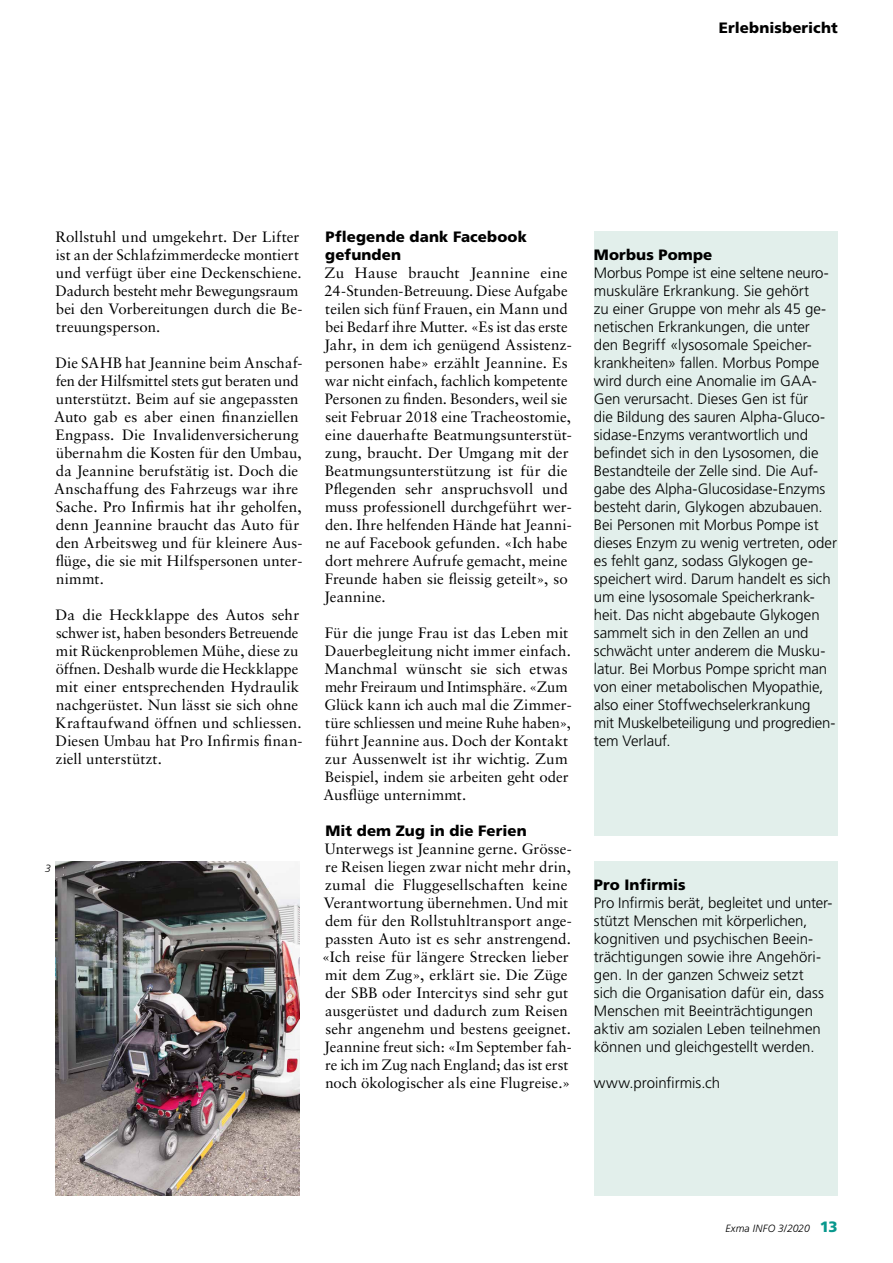
<style>
.page{position:relative;width:893px;height:1263px;background:#fff}
.page>*{position:absolute;margin:0;border:0;box-sizing:border-box;transform-origin:0 0}
.t1{font:15px/18px "Sabon LT Std";letter-spacing:.005em;color:#000}
.t2{font:300 15px/18px "Frutiger LT Std";letter-spacing:-.005em;color:#000}
.t3{font:900 15px/18px "Frutiger LT Std";letter-spacing:.01em;color:#000}
.t4{font:italic 300 10.5px "Frutiger LT Std";letter-spacing:.015em;color:#000}
.s1{font-weight:900;font-style:normal;font-size:15px;color:#08988d}
</style>
<div class="page">
<img style="left:55px;top:861px;width:244px;height:335px">
<div style="left:594px;top:231px;width:244px;height:605px;background:#e2efeb"></div>
<div style="left:594px;top:861px;width:244px;height:335px;background:#e2efeb"></div>
<p class="t3" style="left:719px;top:19px;width:120px">Erlebnisbericht</p>
<p class="t1" style="left:55px;top:227px;width:248px">Rollstuhl und umgekehrt. Der Lifter ist an der Schlafzimmerdecke montiert und verfügt über eine Deckenschiene.<br>Dadurch besteht mehr Bewegungsraum bei den Vorbereitungen durch die Be&shy;treuungsperson.</p>
<p class="t1" style="left:54px;top:353px;width:250px">Die SAHB hat Jeannine beim Anschaf&shy;fen der Hilfsmittel stets gut beraten und unterstützt. Beim auf sie angepassten Auto gab es aber einen finanziellen Engpass. Die Invalidenversicherung übernahm die Kosten für den Umbau, da Jeannine berufstätig ist. Doch die Anschaffung des Fahrzeugs war ihre Sache. Pro Infirmis hat ihr geholfen, denn Jeannine braucht das Auto für den Arbeitsweg und für kleinere Aus&shy;flüge, die sie mit Hilfspersonen unter&shy;nimmt.</p>
<p class="t1" style="left:56px;top:605px;width:248px">Da die Heckklappe des Autos sehr schwer ist, haben besonders Betreuende mit Rückenproblemen Mühe, diese zu öffnen. Deshalb wurde die Heckklappe mit einer entsprechenden Hydraulik nachgerüstet. Nun lässt sie sich ohne Kraftaufwand öffnen und schliessen.<br>Diesen Umbau hat Pro Infirmis finan&shy;ziell unterstützt.</p>
<p class="t4" style="left:45px;top:862px;width:7px">3</p>
<p class="t3" style="left:325px;top:227px;width:203px">Pflegende dank Facebook gefunden</p>
<p class="t1" style="left:324px;top:263px;width:249px">Zu Hause braucht Jeannine eine 24-Stunden-Betreuung. Diese Aufgabe teilen sich fünf Frauen, ein Mann und bei Bedarf ihre Mutter. «Es ist das erste Jahr, in dem ich genügend Assistenz&shy;personen habe» erzählt Jeannine. Es war nicht einfach, fachlich kompetente Personen zu finden. Besonders, weil sie seit Februar 2018 eine Tracheostomie, eine dauerhafte Beatmungsunterstüt&shy;zung, braucht. Der Umgang mit der Beatmungsunterstützung ist für die Pflegenden sehr anspruchsvoll und muss professionell durchgeführt wer&shy;den. Ihre helfenden Hände hat Jeanni&shy;ne auf Facebook gefunden. «Ich habe dort mehrere Aufrufe gemacht, meine Freunde haben sie fleissig geteilt», so Jeannine.</p>
<p class="t1" style="left:323px;top:623px;width:250px">Für die junge Frau ist das Leben mit Dauerbegleitung nicht immer einfach.<br>Manchmal wünscht sie sich etwas mehr Freiraum und Intimsphäre. «Zum Glück kann ich auch mal die Zimmer&shy;türe schliessen und meine Ruhe haben», führt Jeannine aus. Doch der Kontakt zur Aussenwelt ist ihr wichtig. Zum Beispiel, indem sie arbeiten geht oder Ausflüge unternimmt.</p>
<p class="t3" style="left:325px;top:821px;width:203px">Mit dem Zug in die Ferien</p>
<p class="t1" style="left:322px;top:839px;width:252px">Unterwegs ist Jeannine gerne. Grösse&shy;re Reisen liegen zwar nicht mehr drin, zumal die Fluggesellschaften keine Verantwortung übernehmen. Und mit dem für den Rollstuhltransport ange&shy;passten Auto ist es sehr anstrengend. «Ich reise für längere Strecken lieber mit dem Zug», erklärt sie. Die Züge der SBB oder Intercitys sind sehr gut ausgerüstet und dadurch zum Reisen sehr angenehm und bestens geeignet.<br>Jeannine freut sich: «Im September fah&shy;re ich im Zug nach England; das ist erst noch ökologischer als eine Flugreise.»</p>
<p class="t3" style="left:594px;top:245px;width:120px">Morbus Pompe</p>
<p class="t2" style="left:594px;top:264px;width:245px">Morbus Pompe ist eine seltene neuro&shy;muskuläre Erkrankung. Sie gehört<br>zu einer Gruppe von mehr als 45 ge&shy;netischen Erkrankungen, die unter den Begriff «lysosomale Speicher&shy;krankheiten» fallen. Morbus Pompe wird durch eine Anomalie im GAA-Gen verursacht. Dieses Gen ist für<br>die Bildung des sauren Alpha-Gluco&shy;sidase-Enzyms verantwortlich und befindet sich in den Lysosomen, die Bestandteile der Zelle sind. Die Auf&shy;gabe des Alpha-Glucosidase-Enzyms besteht darin, Glykogen abzubauen.<br>Bei Personen mit Morbus Pompe ist dieses Enzym zu wenig vertreten, oder es fehlt ganz, sodass Glykogen ge&shy;speichert wird. Darum handelt es sich um eine lysosomale Speicherkrank&shy;heit. Das nicht abgebaute Glykogen sammelt sich in den Zellen an und schwächt unter anderem die Musku&shy;latur. Bei Morbus Pompe spricht man von einer metabolischen Myopathie, also einer Stoffwechselerkrankung<br>mit Muskelbeteiligung und progredien&shy;tem Verlauf.</p>
<p class="t3" style="left:594px;top:875px;width:93px">Pro Infirmis</p>
<p class="t2" style="left:594px;top:894px;width:240px">Pro Infirmis berät, begleitet und unter&shy;stützt Menschen mit körperlichen, kognitiven und psychischen Beein&shy;trächtigungen sowie ihre Angehöri&shy;gen. In der ganzen Schweiz setzt<br>sich die Organisation dafür ein, dass Menschen mit Beeinträchtigungen aktiv am sozialen Leben teilnehmen können und gleichgestellt werden.</p>
<p class="t2" style="left:594px;top:1074px;width:128px">www.proinfirmis.ch</p>
<p class="t4" style="left:725px;top:1222px;width:114px">Exma INFO 3/2020 <span class="s1">13</span></p>
</div>
